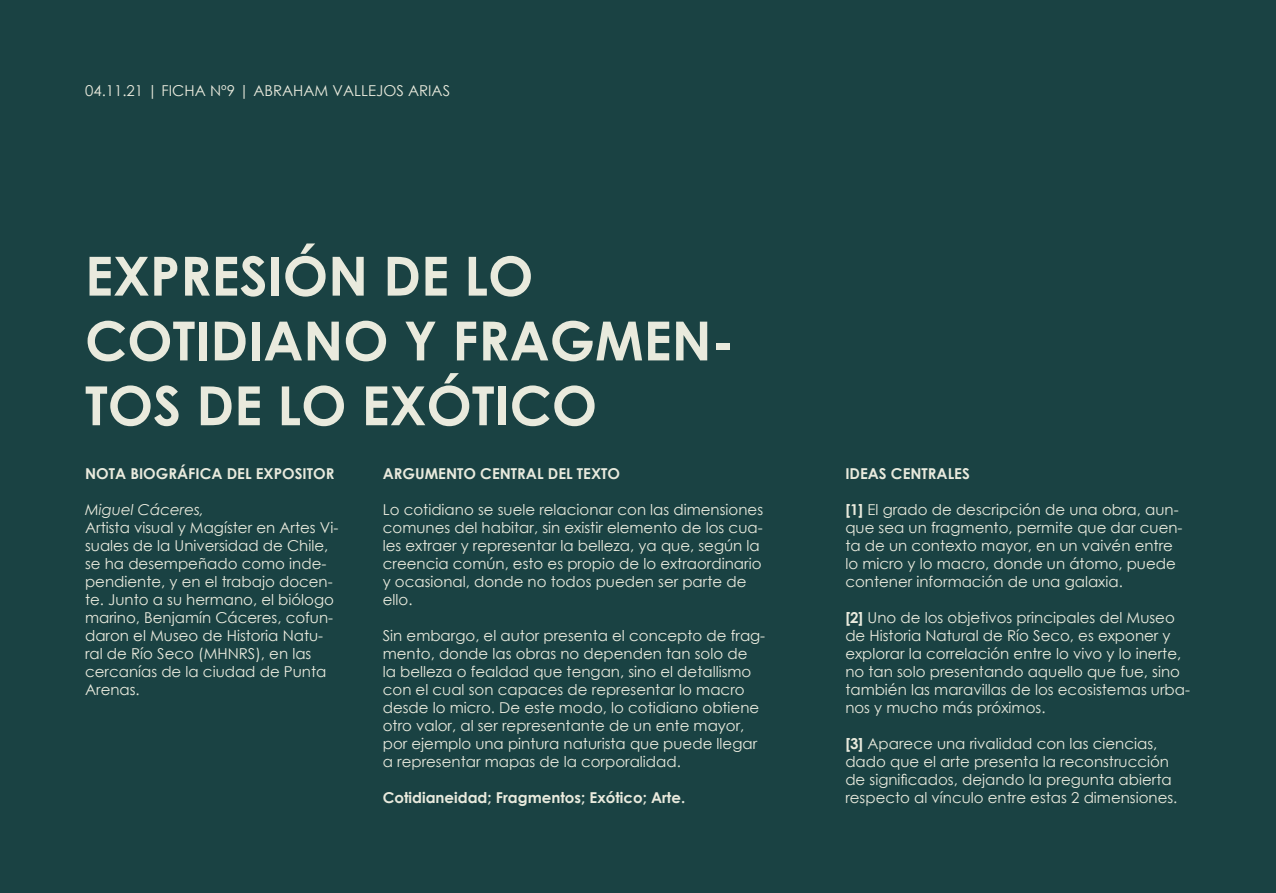
<style>
.page{position:relative;width:1276px;height:893px;background:#1a4243}
.page>*{position:absolute;margin:0;border:0;box-sizing:border-box;transform-origin:0 0}
.t1{font:700 54px/64.8px "Century Gothic";color:#e9eadd}
.t2{font:15px/18px "Century Gothic";color:#e9eadd}
.t3{font:700 15px "Century Gothic";color:#e9eadd}
.t4{font:italic 15px "Century Gothic";color:#e9eadd}
.s1{font-weight:700}
</style>
<div class="page">
<p class="t2" style="left:85px;top:82px;width:367px">04.11.21 | FICHA Nº9 | ABRAHAM VALLEJOS ARIAS</p>
<p class="t1" style="left:85px;top:241px;width:450px">EXPRESIÓN DE LO</p>
<p class="t1" style="left:85px;top:306px;width:650px">COTIDIANO Y FRAGMEN-<br>TOS DE LO EXÓTICO</p>
<p class="t3" style="left:85px;top:462px;width:251px">NOTA BIOGRÁFICA DEL EXPOSITOR</p>
<p class="t4" style="left:85px;top:499px;width:121px">Miguel Cáceres,</p>
<p class="t2" style="left:85px;top:518px;width:255px">Artista visual y Magíster en Artes Vi&shy;suales de la Universidad de Chile, se ha desempeñado como inde&shy;pendiente, y en el trabajo docen&shy;te. Junto a su hermano, el biólogo marino, Benjamín Cáceres, cofun&shy;daron el Museo de Historia Natu&shy;ral de Río Seco (MHNRS), en las cercanías de la ciudad de Punta<br>Arenas.</p>
<p class="t3" style="left:383px;top:462px;width:239px">ARGUMENTO CENTRAL DEL TEXTO</p>
<p class="t2" style="left:383px;top:500px;width:382px">Lo cotidiano se suele relacionar con las dimensiones comunes del habitar, sin existir elemento de los cua&shy;les extraer y representar la belleza, ya que, según la creencia común, esto es propio de lo extraordinario y ocasional, donde no todos pueden ser parte de ello.</p>
<p class="t2" style="left:383px;top:626px;width:384px">Sin embargo, el autor presenta el concepto de frag&shy;mento, donde las obras no dependen tan solo de<br>la belleza o fealdad que tengan, sino el detallismo con el cual son capaces de representar lo macro desde lo micro. De este modo, lo cotidiano obtiene otro valor, al ser representante de un ente mayor, por ejemplo una pintura naturista que puede llegar a representar mapas de la corporalidad.</p>
<p class="t3" style="left:383px;top:786px;width:304px">Cotidianeidad; Fragmentos; Exótico; Arte.</p>
<p class="t3" style="left:845px;top:462px;width:126px">IDEAS CENTRALES</p>
<p class="t2" style="left:845px;top:500px;width:339px"><span class="s1">[1]</span> El grado de descripción de una obra, aun&shy;que sea un fragmento, permite que dar cuen&shy;ta de un contexto mayor, en un vaivén entre lo micro y lo macro, donde un átomo, puede contener información de una galaxia.</p>
<p class="t2" style="left:845px;top:608px;width:346px"><span class="s1">[2]</span> Uno de los objetivos principales del Museo de Historia Natural de Río Seco, es exponer y explorar la correlación entre lo vivo y lo inerte, no tan solo presentando aquello que fue, sino también las maravillas de los ecosistemas urba&shy;nos y mucho más próximos.</p>
<p class="t2" style="left:845px;top:734px;width:334px"><span class="s1">[3]</span> Aparece una rivalidad con las ciencias, dado que el arte presenta la reconstrucción de significados, dejando la pregunta abierta respecto al vínculo entre estas 2 dimensiones.</p>
</div>
